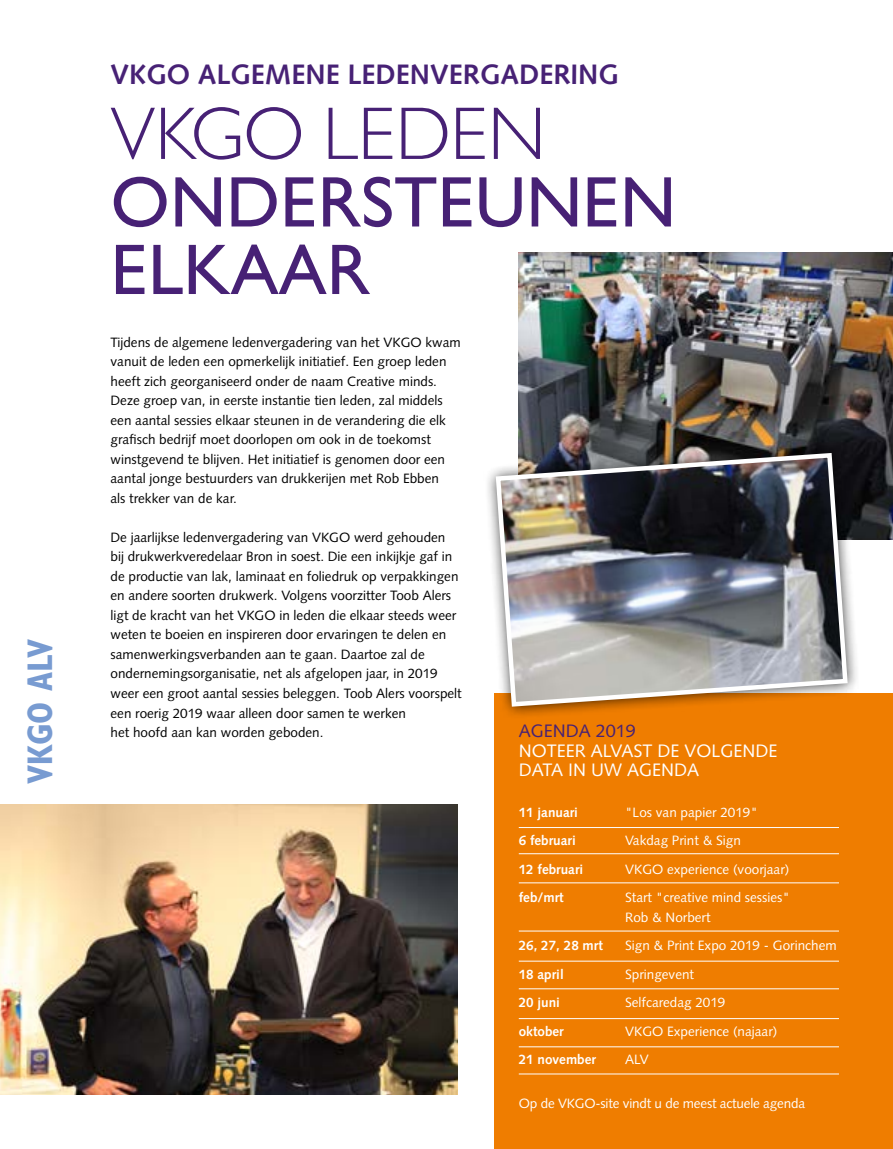
<style>
.page{position:relative;width:893px;height:1149px;background:#fff}
.page>*{position:absolute;margin:0;border:0;box-sizing:border-box;transform-origin:0 0}
.t1{font:300 75px "Gill Sans MT Pro";color:#472175}
.t2{font:500 72px/67.5px "Gill Sans MT Pro";color:#472175}
.t3{font:700 condensed 35.85px "Gill Sans MT Pro";color:#789bd1}
.t4{font:700 28.05px "Syntax LT";color:#472175}
.t5{font:18px/19.5px "Syntax LT Std";color:#fff}
.t6{font:18px "Syntax LT Std";color:#472175}
.t7{font:13.5px/19.5px "Syntax LT Std";color:#000}
.t8{font:13.5px/19.5px "Syntax LT Std";color:#fff}
.t9{font:700 13.5px "Syntax LT Std";color:#fff}
.t10{font:13.5px "Syntax LT";letter-spacing:-.015em;color:#fff}
.t11{font:700 13.5px "Syntax LT";color:#fff}
</style>
<div class="page">
<img style="left:519px;top:252px;width:374px;height:287px">
<img style="left:0;top:804px;width:458px;height:290px">
<div style="left:495px;top:693px;width:398px;height:455px;background:#ef7d00"></div>
<div style="left:483px;top:440px;width:377px;height:279px;background:#000;opacity:.75"></div>
<img style="left:493px;top:450px;width:357px;height:258px">
<hr style="left:519px;top:853px;width:320px;height:1px;background:#fff">
<hr style="left:519px;top:827px;width:320px;height:1px;background:#fff">
<hr style="left:519px;top:882px;width:320px;height:1px;background:#fff">
<hr style="left:519px;top:930px;width:320px;height:1px;background:#fff">
<hr style="left:519px;top:960px;width:320px;height:1px;background:#fff">
<hr style="left:519px;top:988px;width:320px;height:1px;background:#fff">
<hr style="left:519px;top:1017px;width:320px;height:1px;background:#fff">
<hr style="left:519px;top:1046px;width:320px;height:1px;background:#fff">
<hr style="left:519px;top:1073px;width:320px;height:1px;background:#fff">
<h3 class="t3" style="left:19px;top:783px;width:147px;rotate:-90deg">VKGO ALV</h3>
<h3 class="t4" style="left:111px;top:58px;width:510px">VKGO ALGEMENE LEDENVERGADERING</h3>
<h1 class="t1" style="left:111px;top:89px;width:437px">VKGO LEDEN</h1>
<h2 class="t2" style="left:111px;top:168px;width:567px">ONDERSTEUNEN<br>ELKAAR</h2>
<p class="t7" style="left:111px;top:332px;width:352px">Tijdens de algemene ledenvergadering van het VKGO kwam vanuit de leden een opmerkelijk initiatief. Een groep leden heeft zich georganiseerd onder de naam Creative minds.<br>Deze groep van, in eerste instantie tien leden, zal middels een aantal sessies elkaar steunen in de verandering die elk grafisch bedrijf moet doorlopen om ook in de toekomst winstgevend te blijven. Het initiatief is genomen door een aantal jonge bestuurders van drukkerijen met Rob Ebben<br>als trekker van de kar.</p>
<p class="t7" style="left:111px;top:527px;width:353px">De jaarlijkse ledenvergadering van VKGO werd gehouden bij drukwerkveredelaar Bron in soest. Die een inkijkje gaf in de productie van lak, laminaat en foliedruk op verpakkingen en andere soorten drukwerk. Volgens voorzitter Toob Alers ligt de kracht van het VKGO in leden die elkaar steeds weer weten te boeien en inspireren door ervaringen te delen en samenwerkingsverbanden aan te gaan. Daartoe zal de ondernemingsorganisatie, net als afgelopen jaar, in 2019 weer een groot aantal sessies beleggen. Toob Alers voorspelt een roerig 2019 waar alleen door samen te werken<br>het hoofd aan kan worden geboden.</p>
<h3 class="t6" style="left:519px;top:720px;width:119px">AGENDA 2019</h3>
<h3 class="t5" style="left:519px;top:740px;width:260px">NOTEER ALVAST DE VOLGENDE<br>DATA IN UW AGENDA</h3>
<p class="t11" style="left:519px;top:804px;width:61px">11 januari</p>
<p class="t10" style="left:625px;top:803px;width:134px">"Los van papier 2019"</p>
<p class="t9" style="left:519px;top:832px;width:59px">6 februari</p>
<p class="t8" style="left:625px;top:830px;width:117px">Vakdag Print &amp; Sign</p>
<p class="t9" style="left:519px;top:861px;width:66px">12 februari</p>
<p class="t8" style="left:625px;top:859px;width:166px">VKGO experience (voorjaar)</p>
<p class="t9" style="left:519px;top:889px;width:46px">feb/mrt</p>
<p class="t8" style="left:625px;top:887px;width:166px">Start "creative mind sessies"<br>Rob &amp; Norbert</p>
<p class="t9" style="left:519px;top:937px;width:86px">26, 27, 28 mrt</p>
<p class="t8" style="left:625px;top:935px;width:213px">Sign &amp; Print Expo 2019 - Gorinchem</p>
<p class="t9" style="left:519px;top:966px;width:47px">18 april</p>
<p class="t8" style="left:625px;top:964px;width:71px">Springevent</p>
<p class="t9" style="left:519px;top:994px;width:43px">20 juni</p>
<p class="t8" style="left:625px;top:992px;width:102px">Selfcaredag 2019</p>
<p class="t9" style="left:519px;top:1023px;width:47px">oktober</p>
<p class="t8" style="left:625px;top:1021px;width:154px">VKGO Experience (najaar)</p>
<p class="t9" style="left:519px;top:1051px;width:79px">21 november</p>
<p class="t8" style="left:625px;top:1049px;width:25px">ALV</p>
<p class="t10" style="left:519px;top:1094px;width:288px">Op de VKGO-site vindt u de meest actuele agenda</p>
</div>
